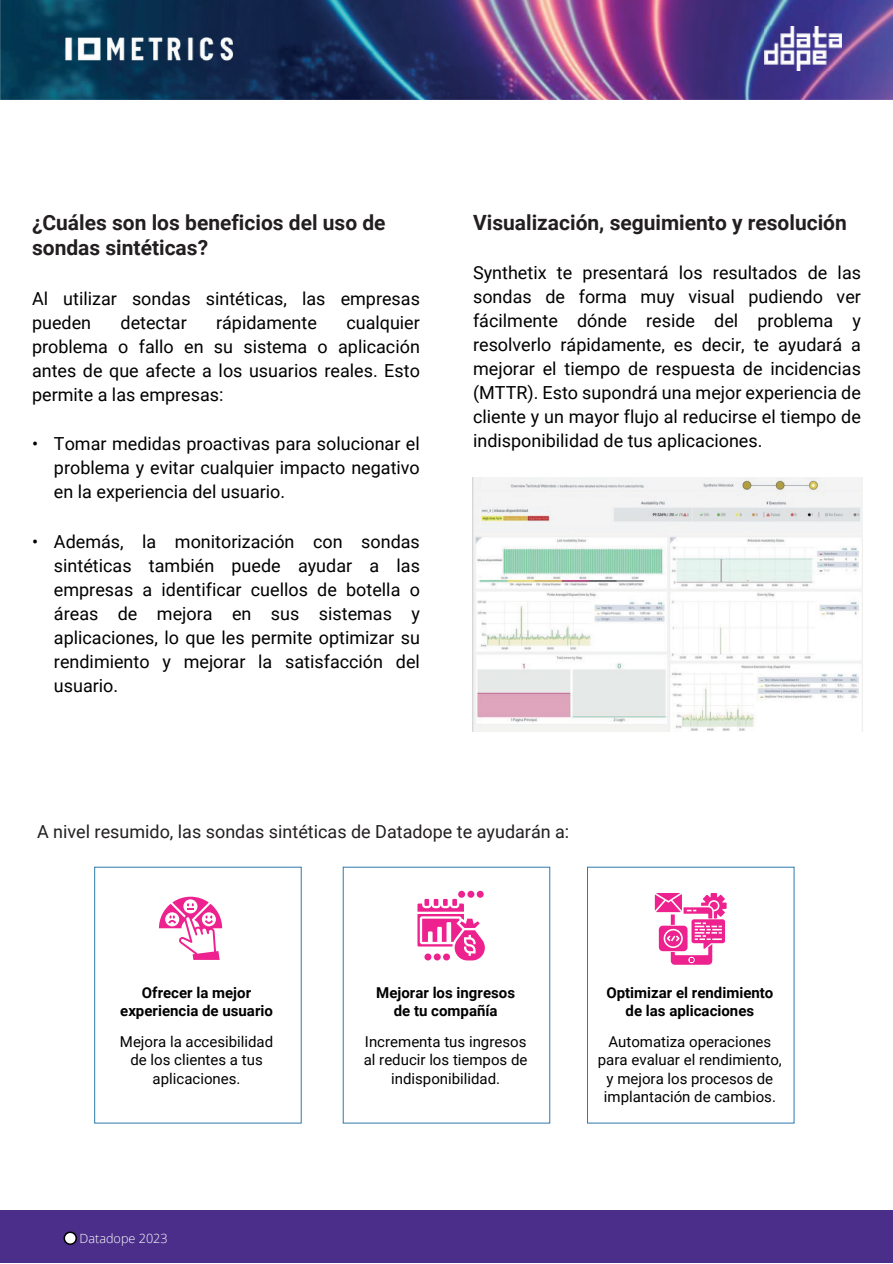
<style>
.page{position:relative;width:893px;height:1264px;background:#fff}
.page>*{position:absolute;margin:0;border:0;box-sizing:border-box;transform-origin:0 0}
.t1{font:700 21px/25.5px "Roboto";color:#231f20}
.t2{font:18px/24px "Roboto";color:#000001;text-align:justify}
.t3{font:18px "Roboto";color:#231f20}
.t4{font:15px/18px "Roboto";color:#000001;text-align:center}
.t5{font:700 15px/18px "Roboto";color:#000001;text-align:center}
.t6{font:300 12.6px "Open Sans";color:#fff}
</style>
<div class="page">
<img style="left:0;top:0;width:892px;height:100px">
<img style="left:57px;top:27px;width:192px;height:45px">
<img style="left:764px;top:27px;width:77px;height:44px">
<div style="left:0;top:1210px;width:892px;height:53px;background:#4b2e89"></div>
<svg style="left:63px;top:1231px;width:14px;height:13px"></svg>
<img style="left:472px;top:477px;width:390px;height:254px">
<div style="left:343px;top:866px;width:207px;height:257px;border:1px solid #2f79ac"></div>
<svg style="left:654px;top:893px;width:72px;height:71px"></svg>
<svg style="left:417px;top:898px;width:68px;height:62px"></svg>
<div style="left:458px;top:890px;width:7px;height:7px;background:#ed228f;border-radius:50%"></div>
<div style="left:467px;top:890px;width:7px;height:7px;background:#ed228f;border-radius:50%"></div>
<svg style="left:476px;top:890px;width:7px;height:7px"></svg>
<svg style="left:159px;top:896px;width:63px;height:63px"></svg>
<p class="t1" style="left:32px;top:209px;width:355px">¿Cuáles son los beneficios del uso de sondas sintéticas?</p>
<p class="t2" style="left:32px;top:285px;width:389px">Al utilizar sondas sintéticas, las empresas pueden</p>
<p class="t2" style="left:32px;top:309px;width:389px;text-indent:314px">cualquier problema o fallo en su sistema o aplicación antes de que afecte a los usuarios reales. Esto permite a las empresas:</p>
<p class="t2" style="left:54px;top:431px;width:367px;text-indent:-22px">• Tomar medidas proactivas para solucionar el problema y evitar cualquier impacto negativo en la experiencia del usuario.</p>
<p class="t2" style="left:54px;top:528px;width:367px;text-indent:-22px">• Además, la monitorización con sondas sintéticas también puede ayudar a las empresas a identificar cuellos de botella o áreas de mejora en sus sistemas y aplicaciones, lo que les permite optimizar su rendimiento y mejorar la satisfacción del usuario.</p>
<p class="t2" style="left:120px;top:309px;width:68px">detectar</p>
<p class="t2" style="left:216px;top:309px;width:102px">rápidamente</p>
<p class="t1" style="left:473px;top:209px;width:375px">Visualización, seguimiento y resolución</p>
<p class="t2" style="left:473px;top:260px;width:389px">Synthetix te presentará los resultados de las sondas de forma muy visual pudiendo ver fácilmente dónde reside del problema y resolverlo rápidamente, es decir, te ayudará a mejorar el tiempo de respuesta de incidencias (MTTR). Esto supondrá una mejor experiencia de cliente y un mayor flujo al reducirse el tiempo de indisponibilidad de tus aplicaciones.</p>
<p class="t3" style="left:37px;top:819px;width:533px">A nivel resumido, las sondas sintéticas de Datadope te ayudarán a:</p>
<p class="t5" style="left:120px;top:983px;width:154px">Ofrecer la mejor experiencia de usuario</p>
<p class="t4" style="left:120px;top:1032px;width:155px">Mejora la accesibilidad de los clientes a tus aplicaciones.</p>
<p class="t6" style="left:79px;top:1229px;width:90px">Datadope 2023</p>
<p class="t5" style="left:376px;top:983px;width:140px">Mejorar los ingresos de tu compañía</p>
<p class="t4" style="left:364px;top:1032px;width:165px">Incrementa tus ingresos al reducir los tiempos de indisponibilidad.</p>
<p class="t5" style="left:606px;top:983px;width:168px">Optimizar el rendimiento de las aplicaciones</p>
<p class="t4" style="left:598px;top:1032px;width:185px">Automatiza operaciones para evaluar el rendimiento, y mejora los procesos de implantación de cambios.</p>
</div>
